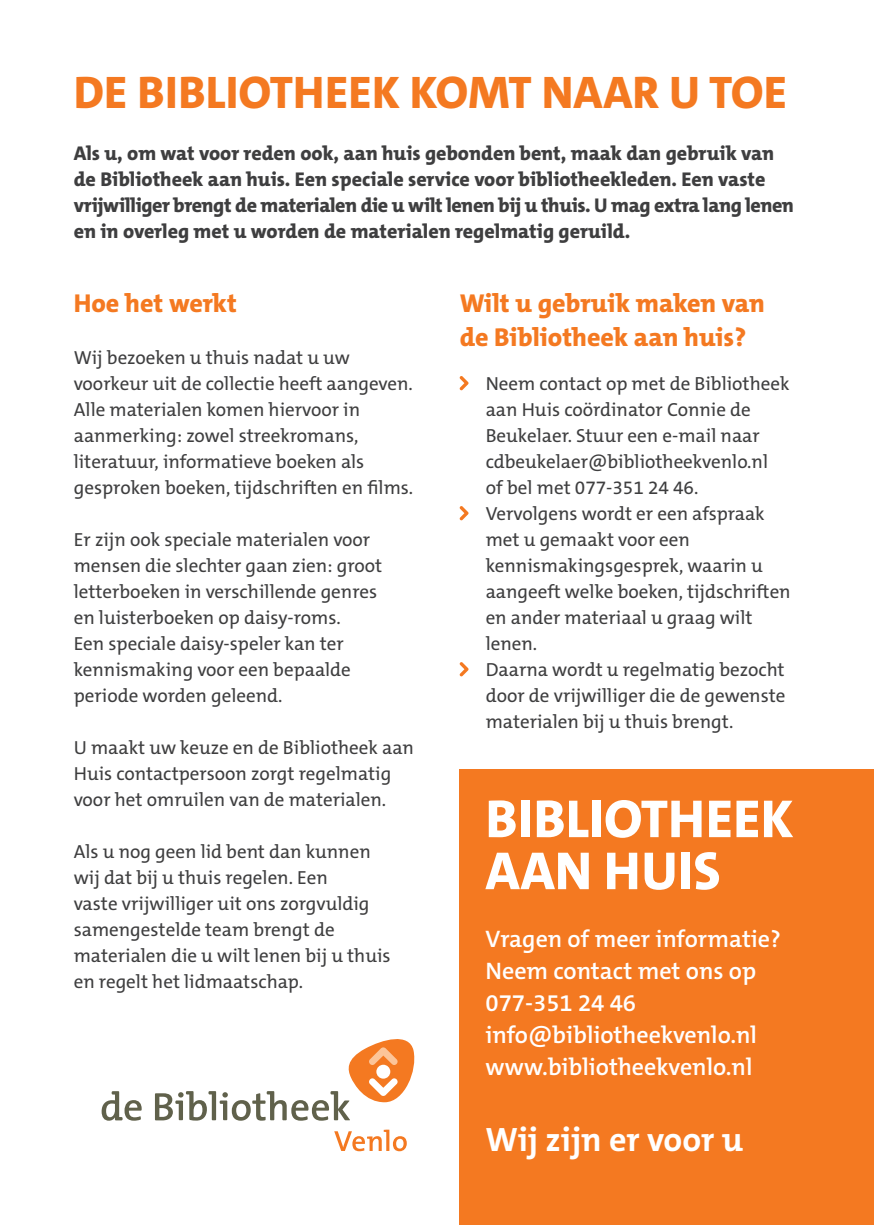
<style>
.page{position:relative;width:874px;height:1225px;background:#fff}
.page>*{position:absolute;margin:0;border:0;box-sizing:border-box;transform-origin:0 0}
.t1{font:800 54px/52px "The Mix C5";color:#fff}
.t2{font:800 46px "The Mix C5";color:#f47921}
.t3{font:700 34px "The Mix C5";color:#fff}
.t4{font:800 26px/34px "The Mix C5";color:#f47921}
.t5{font:600 24px/32px "The Mix C5";color:#fff}
.t6{font:800 20px/26px "The Mix C5";color:#3e3e3f}
.t7{font:19px/26px "The Mix C5";color:#3e3e3f}
</style>
<div class="page">
<svg style="left:102px;top:1091px;width:40px;height:29px"></svg>
<svg style="left:155px;top:1039px;width:260px;height:81px"></svg>
<svg style="left:334px;top:1129px;width:72px;height:22px"></svg>
<svg style="left:459px;top:376px;width:9px;height:14px"></svg>
<svg style="left:459px;top:506px;width:9px;height:14px"></svg>
<svg style="left:459px;top:662px;width:9px;height:14px"></svg>
<div style="left:459px;top:769px;width:414px;height:456px;background:#f47921"></div>
<h2 class="t2" style="left:74px;top:63px;width:714px">DE BIBLIOTHEEK KOMT NAAR U TOE</h2>
<p class="t6" style="left:74px;top:140px;width:721px">Als u, om wat voor reden ook, aan huis gebonden bent, maak dan gebruik van de Bibliotheek aan huis. Een speciale service voor bibliotheekleden. Een vaste vrijwilliger brengt de materialen die u wilt lenen bij u thuis. U mag extra lang lenen en in overleg met u worden de materialen regelmatig geruild.</p>
<h3 class="t4" style="left:74px;top:287px;width:165px">Hoe het werkt</h3>
<p class="t7" style="left:74px;top:345px;width:340px">Wij bezoeken u thuis nadat u uw voorkeur uit de collectie heeft aangeven.<br>Alle materialen komen hiervoor in aanmerking: zowel streekromans, literatuur, informatieve boeken als gesproken boeken, tijdschriften en films.</p>
<p class="t7" style="left:74px;top:527px;width:310px">Er zijn ook speciale materialen voor mensen die slechter gaan zien: groot letterboeken in verschillende genres en luisterboeken op daisy-roms.<br>Een speciale daisy-speler kan ter kennismaking voor een bepaalde periode worden geleend.</p>
<p class="t7" style="left:74px;top:735px;width:341px">U maakt uw keuze en de Bibliotheek aan<br>Huis contactpersoon zorgt regelmatig voor het omruilen van de materialen.</p>
<p class="t7" style="left:74px;top:839px;width:318px">Als u nog geen lid bent dan kunnen wij dat bij u thuis regelen. Een<br>vaste vrijwilliger uit ons zorgvuldig samengestelde team brengt de materialen die u wilt lenen bij u thuis en regelt het lidmaatschap.</p>
<h3 class="t4" style="left:459px;top:287px;width:306px">Wilt u gebruik maken van de Bibliotheek aan huis?</h3>
<p class="t7" style="left:485px;top:371px;width:306px">Neem contact op met de Bibliotheek aan Huis coördinator Connie de<br>Beukelaer. Stuur een e-mail naar cdbeukelaer@bibliotheekvenlo.nl<br>of bel met 077-351 24 46.<br>Vervolgens wordt er een afspraak met u gemaakt voor een kennismakingsgesprek, waarin u aangeeft welke boeken, tijdschriften en ander materiaal u graag wilt lenen.<br>Daarna wordt u regelmatig bezocht door de vrijwilliger die de gewenste materialen bij u thuis brengt.</p>
<h1 class="t1" style="left:485px;top:793px;width:309px">BIBLIOTHEEK<br>AAN HUIS</h1>
<p class="t5" style="left:485px;top:923px;width:297px">Vragen of meer informatie?<br>Neem contact met ons op<br>077-351 24 46 info@bibliotheekvenlo.nl www.bibliotheekvenlo.nl</p>
<h3 class="t3" style="left:485px;top:1118px;width:259px">Wij zijn er voor u</h3>
</div>
